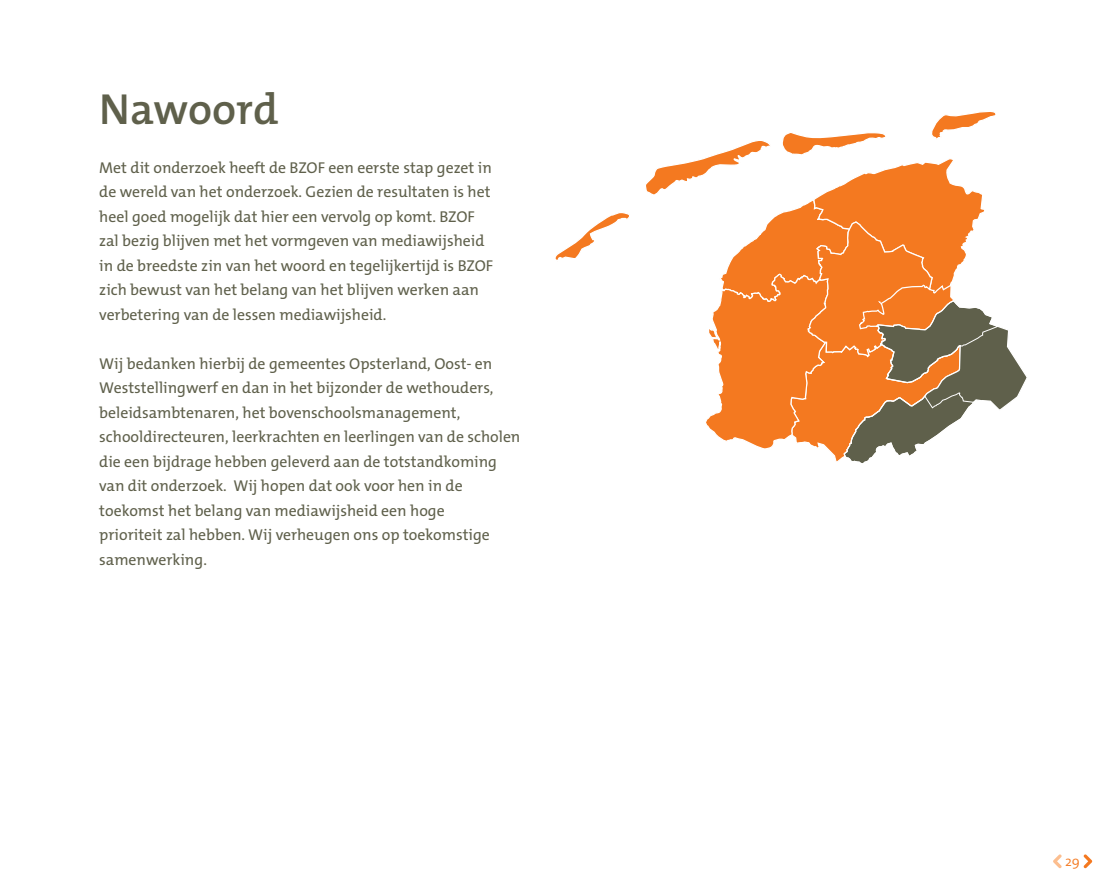
<style>
.page{position:relative;width:1117px;height:893px;background:#fff}
.page>*{position:absolute;margin:0;border:0;box-sizing:border-box;transform-origin:0 0}
.t1{font:600 43.75px "The Mix Os F";color:#5f604b}
.t2{font:15.75px/24.5px "The Mix Os F";color:#5f604b}
.t3{font:300 14px "The Mix Os F";color:#f47920}
</style>
<div class="page">
<svg style="left:1053px;top:854px;width:8px;height:14px"></svg>
<svg style="left:1083px;top:854px;width:8px;height:14px"></svg>
<svg style="left:555px;top:213px;width:74px;height:47px"></svg>
<svg style="left:646px;top:112px;width:381px;height:351px"></svg>
<h1 class="t1" style="left:99px;top:81px;width:181px">Nawoord</h1>
<p class="t2" style="left:99px;top:155px;width:395px">Met dit onderzoek heeft de BZOF een eerste stap gezet in de wereld van het onderzoek. Gezien de resultaten is het heel goed mogelijk dat hier een vervolg op komt. BZOF zal bezig blijven met het vormgeven van mediawijsheid in de breedste zin van het woord en tegelijkertijd is BZOF zich bewust van het belang van het blijven werken aan verbetering van de lessen mediawijsheid.</p>
<p class="t2" style="left:99px;top:351px;width:422px">Wij bedanken hierbij de gemeentes Opsterland, Oost- en Weststellingwerf en dan in het bijzonder de wethouders, beleidsambtenaren, het bovenschoolsmanagement, schooldirecteuren, leerkrachten en leerlingen van de scholen die een bijdrage hebben geleverd aan de totstandkoming van dit onderzoek. Wij hopen dat ook voor hen in de toekomst het belang van mediawijsheid een hoge<br>prioriteit zal hebben. Wij verheugen ons op toekomstige samenwerking.</p>
<p class="t3" style="left:1064px;top:852px;width:16px">29</p>
</div>
